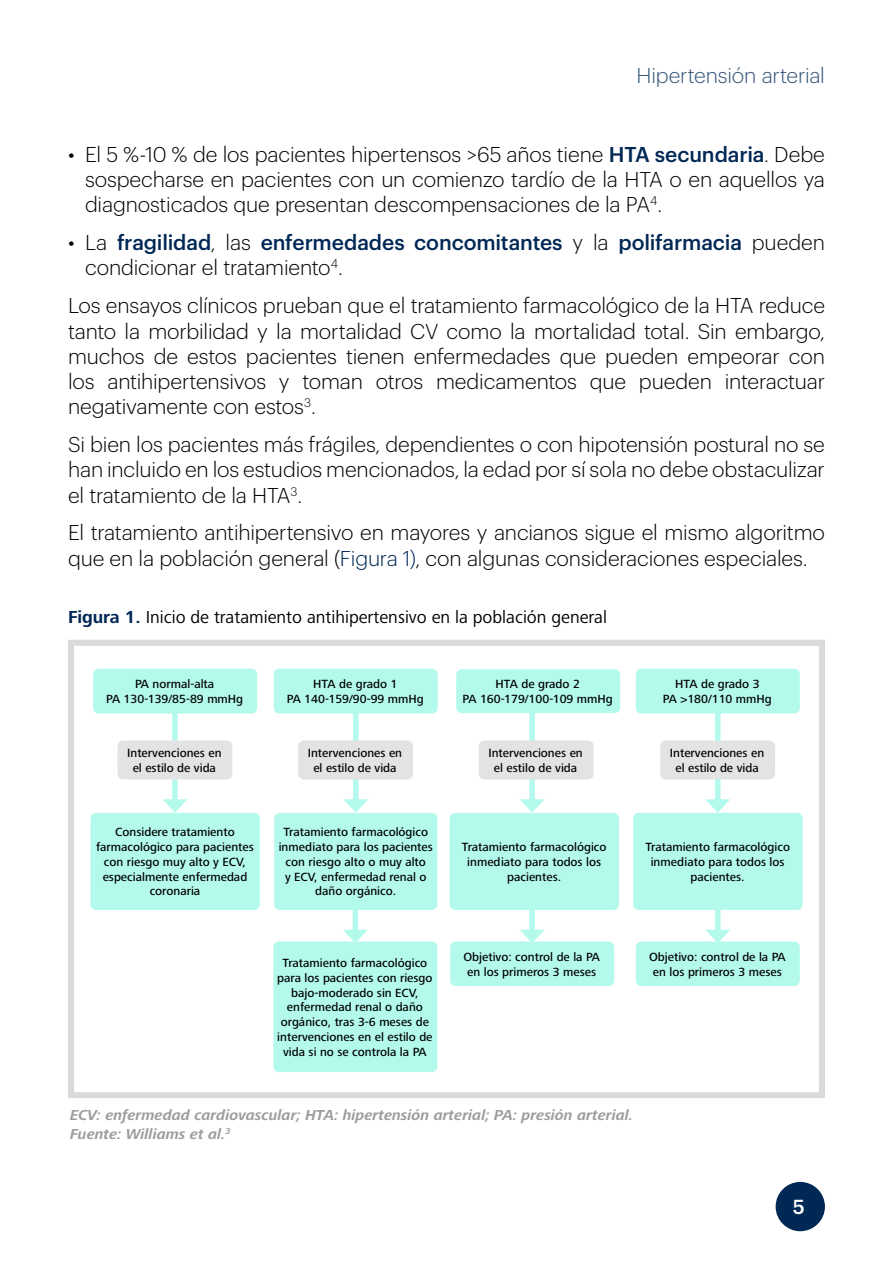
<style>
.page{position:relative;width:893px;height:1263px;background:#fff}
.page>*{position:absolute;margin:0;border:0;box-sizing:border-box;transform-origin:0 0}
.t1{font:300 21px/25.2px "Graphik";letter-spacing:-.005em;color:#000;text-align:justify}
.t2{font:500 21px/25.2px "Graphik";letter-spacing:-.005em;color:#002855}
.t3{font:300 21px "Graphik";letter-spacing:-.005em;color:#335377}
.t4{font:500 19.95px "Graphik";color:#fff}
.t5{font:18px "Frutiger Next LTW1 G";color:#000}
.t6{font:italic 700 15px/18.5px "Frutiger Next LTW1 G";color:#9d9d9c}
.t7{font:500 12.3px/14.7px "Frutiger Next Pro";color:#000;text-align:center}
.s1{font-weight:500;color:#002855}
.s2{font-weight:300;color:#000}
.s3{color:#002855}
.s4{font-weight:700;color:#002855}
</style>
<div class="page">
<div style="left:776px;top:1182px;width:49px;height:49px;background:#002855;border-radius:50%"></div>
<div style="left:93px;top:669px;width:164px;height:44px;background:#b3faec;border-radius:5px"></div>
<div style="left:274px;top:669px;width:164px;height:44px;background:#b3faec;border-radius:5px"></div>
<div style="left:456px;top:669px;width:164px;height:44px;background:#b3faec;border-radius:5px"></div>
<div style="left:636px;top:669px;width:164px;height:44px;background:#b3faec;border-radius:5px"></div>
<div style="left:90px;top:813px;width:170px;height:97px;background:#b3faec;border-radius:5px"></div>
<div style="left:274px;top:813px;width:163px;height:97px;background:#b3faec;border-radius:5px"></div>
<div style="left:450px;top:813px;width:169px;height:97px;background:#b3faec;border-radius:5px"></div>
<div style="left:450px;top:941px;width:164px;height:45px;background:#b3faec;border-radius:5px"></div>
<div style="left:273px;top:941px;width:164px;height:131px;background:#b3faec;border-radius:5px"></div>
<div style="left:636px;top:941px;width:164px;height:45px;background:#b3faec;border-radius:5px"></div>
<div style="left:633px;top:813px;width:169px;height:97px;background:#b3faec;border-radius:5px"></div>
<div style="left:172px;top:713px;width:6px;height:91px;background:#b3faec"></div>
<svg style="left:162px;top:799px;width:25px;height:14px"></svg>
<div style="left:353px;top:713px;width:5px;height:91px;background:#b3faec"></div>
<svg style="left:343px;top:799px;width:25px;height:14px"></svg>
<div style="left:529px;top:713px;width:6px;height:91px;background:#b3faec"></div>
<svg style="left:520px;top:799px;width:25px;height:14px"></svg>
<div style="left:529px;top:904px;width:6px;height:31px;background:#b3faec"></div>
<svg style="left:520px;top:930px;width:25px;height:12px"></svg>
<div style="left:353px;top:904px;width:5px;height:31px;background:#b3faec"></div>
<svg style="left:343px;top:930px;width:25px;height:12px"></svg>
<div style="left:715px;top:904px;width:6px;height:31px;background:#b3faec"></div>
<svg style="left:705px;top:930px;width:25px;height:12px"></svg>
<div style="left:715px;top:713px;width:6px;height:91px;background:#b3faec"></div>
<svg style="left:705px;top:799px;width:25px;height:14px"></svg>
<div style="left:118px;top:740px;width:114px;height:39px;background:#e3e3e3;border-radius:5px"></div>
<div style="left:298px;top:740px;width:115px;height:39px;background:#e3e3e3;border-radius:5px"></div>
<div style="left:479px;top:740px;width:115px;height:39px;background:#e3e3e3;border-radius:5px"></div>
<div style="left:660px;top:740px;width:115px;height:39px;background:#e3e3e3;border-radius:5px"></div>
<div style="left:68px;top:640px;width:757px;height:458px;border:6px solid #dadada"></div>
<h1 class="t3" style="left:636px;top:60px;width:190px">Hipertensión arterial</h1>
<h1 class="t1" style="left:85px;top:140px;width:741px;text-indent:-17px">• El 5 %-10 % de los pacientes hipertensos &gt;65 años tiene <span class="s1">HTA secundaria</span>. Debe sospecharse en pacientes con un comienzo tardío de la HTA o en aquellos ya diagnosticados que presentan descompensaciones de la PA<sup>4</sup>.</h1>
<h1 class="t2" style="left:85px;top:228px;width:741px;text-indent:-17px"><span class="s2">• La</span> fragilidad<span class="s2">, las</span> enfermedades concomitantes <span class="s2">y la</span> polifarmacia <span class="s2">pueden condicionar el tratamiento</span><sup>4</sup><span class="s2">.</span></h1>
<p class="t1" style="left:68px;top:291px;width:758px">Los ensayos clínicos prueban que el tratamiento farmacológico de la HTA reduce tanto la morbilidad y la mortalidad CV como la mortalidad total. Sin embargo, muchos de estos pacientes tienen enfermedades que pueden empeorar con los antihipertensivos y toman otros medicamentos que pueden interactuar negativamente con estos<sup>3</sup>.</p>
<h1 class="t1" style="left:68px;top:430px;width:758px">Si bien los pacientes más frágiles, dependientes o con hipotensión postural no se han incluido en los estudios mencionados, la edad por sí sola no debe obstaculizar el tratamiento de la HTA<sup>3</sup>.</h1>
<h1 class="t1" style="left:68px;top:519px;width:758px">El tratamiento antihipertensivo en mayores y ancianos sigue el mismo algoritmo que en la población general (<span class="s3">Figura 1)</span>, con algunas consideraciones especiales.</h1>
<h3 class="t5" style="left:68px;top:607px;width:541px"><span class="s4">Figura 1.</span> Inicio de tratamiento antihipertensivo en la población general</h3>
<p class="t7" style="left:106px;top:677px;width:139px">PA normal-alta<br>PA 130-139/85-89 mmHg</p>
<p class="t7" style="left:287px;top:677px;width:139px">HTA de grado 1<br>PA 140-159/90-99 mmHg</p>
<p class="t7" style="left:463px;top:677px;width:152px">HTA de grado 2<br>PA 160-179/100-109 mmHg</p>
<p class="t7" style="left:663px;top:677px;width:110px">HTA de grado 3<br>PA &gt;180/110 mmHg</p>
<p class="t7" style="left:127px;top:746px;width:96px">Intervenciones en el estilo de vida</p>
<p class="t7" style="left:308px;top:746px;width:96px">Intervenciones en el estilo de vida</p>
<p class="t7" style="left:488px;top:746px;width:96px">Intervenciones en el estilo de vida</p>
<p class="t7" style="left:670px;top:746px;width:96px">Intervenciones en el estilo de vida</p>
<p class="t7" style="left:96px;top:825px;width:159px">Considere tratamiento farmacológico para pacientes con riesgo muy alto y ECV, especialmente enfermedad coronaria</p>
<p class="t7" style="left:279px;top:825px;width:156px">Tratamiento farmacológico inmediato para los pacientes con riesgo alto o muy alto<br>y ECV, enfermedad renal o daño orgánico.</p>
<p class="t7" style="left:462px;top:840px;width:146px">Tratamiento farmacológico inmediato para todos los pacientes.</p>
<p class="t7" style="left:645px;top:840px;width:146px">Tratamiento farmacológico inmediato para todos los pacientes.</p>
<p class="t7" style="left:277px;top:955px;width:157px">Tratamiento farmacológico para los pacientes con riesgo bajo-moderado sin ECV, enfermedad renal o daño orgánico, tras 3-6 meses de intervenciones en el estilo de vida si no se controla la PA</p>
<p class="t7" style="left:649px;top:949px;width:138px">Objetivo: control de la PA en los primeros 3 meses</p>
<p class="t7" style="left:463px;top:949px;width:138px">Objetivo: control de la PA en los primeros 3 meses</p>
<p class="t6" style="left:70px;top:1106px;width:565px">ECV: enfermedad cardiovascular; HTA: hipertensión arterial; PA: presión arterial.<br>Fuente: Williams et al.<sup>3</sup></p>
<h2 class="t4" style="left:793px;top:1191px;width:14px">5</h2>
</div>
